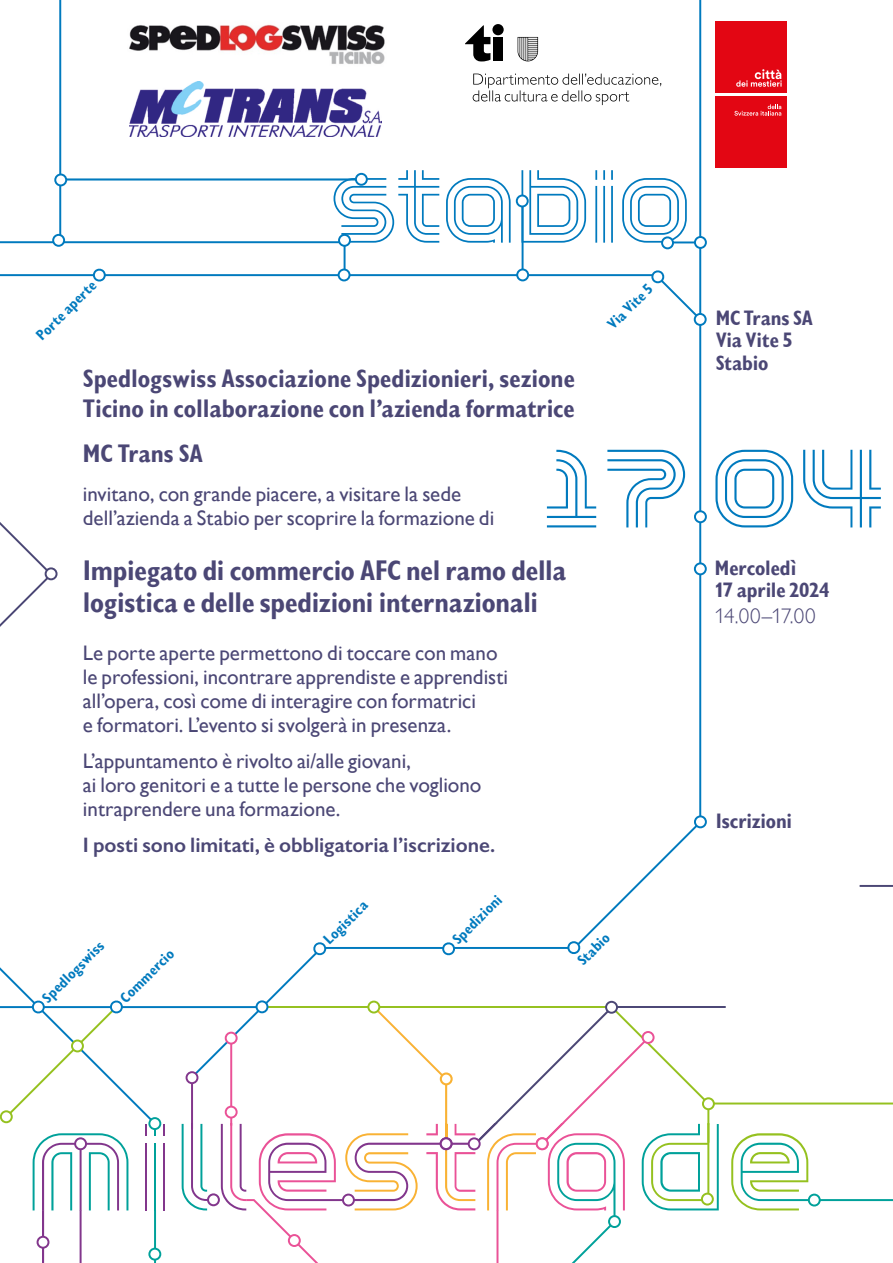
<style>
.page{position:relative;width:893px;height:1263px;background:#fff}
.page>*{position:absolute;margin:0;border:0;box-sizing:border-box;transform-origin:0 0}
.t1{font:300 124.5px "Thri";color:#007abe}
.t2{font:300 103.5px "Thri";color:#007abe}
.t3{font:700 condensed 28.5px/31.5px "Gill Sans Display MT Pro";letter-spacing:-.01em;color:#4b4775}
.t4{font:700 condensed 25.5px/30px "Gill Sans Display MT Pro";color:#4b4775}
.t5{font:21px/24px "Gill Sans";color:#4b4775}
.t6{font:700 condensed 21px/22.5px "Gill Sans Display MT Pro";letter-spacing:-.01em;color:#4b4775}
.t7{font:600 21px "Gill Sans";color:#4b4775}
.t8{font:300 21px "Gill Alt One";letter-spacing:-.01em;color:#4b4775}
.t9{font:700 condensed 15px "Gill Sans Display MT Pro";color:#007abe}
</style>
<div class="page">
<svg style="left:270px;top:947px;width:295px;height:51px"></svg>
<hr style="left:699px;top:0;width:2px;height:820px;background:#007abe">
<div style="left:716px;top:21px;width:71px;height:72px;background:#e30613"></div>
<svg style="left:736px;top:69px;width:46px;height:18px"></svg>
<div style="left:716px;top:97px;width:71px;height:71px;background:#e30613"></div>
<svg style="left:734px;top:104px;width:47px;height:12px"></svg>
<svg style="left:440px;top:942px;width:15px;height:15px"></svg>
<svg style="left:311px;top:942px;width:15px;height:15px"></svg>
<hr style="left:860px;top:885px;width:33px;height:2px;background:#4b4775">
<hr style="left:0;top:274px;width:653px;height:2px;background:#007abe">
<div style="left:694px;top:313px;width:13px;height:13px;border:2px solid #007abe;border-radius:50%"></div>
<svg style="left:565px;top:824px;width:137px;height:130px"></svg>
<hr style="left:666px;top:241px;width:33px;height:2px;background:#007abe">
<div style="left:695px;top:237px;width:11px;height:11px;background:#fff;border-radius:50%"></div>
<div style="left:694px;top:236px;width:13px;height:13px;border:2px solid #007abe;border-radius:50%"></div>
<hr style="left:0;top:241px;width:349px;height:2px;background:#007abe">
<hr style="left:57px;top:178px;width:304px;height:3px;background:#007abe">
<svg style="left:0;top:998px;width:893px;height:265px"></svg>
<img style="left:129px;top:24px;width:256px;height:40px">
<img style="left:130px;top:81px;width:251px;height:55px">
<svg style="left:0;top:522px;width:53px;height:105px"></svg>
<div style="left:46px;top:568px;width:11px;height:11px;background:#fff;border-radius:50%"></div>
<div style="left:45px;top:567px;width:13px;height:13px;border:2px solid #4b4775;border-radius:50%"></div>
<div style="left:493px;top:37px;width:10px;height:24px;background:#000"></div>
<div style="left:492px;top:24px;width:12px;height:11px;background:#000;border-radius:50%"></div>
<svg style="left:465px;top:25px;width:25px;height:36px"></svg>
<svg style="left:518px;top:37px;width:20px;height:24px"></svg>
<svg style="left:473px;top:74px;width:188px;height:31px"></svg>
<div style="left:695px;top:511px;width:11px;height:11px;background:#fff;border-radius:50%"></div>
<div style="left:694px;top:510px;width:13px;height:13px;border:2px solid #007abe;border-radius:50%"></div>
<div style="left:695px;top:816px;width:11px;height:11px;background:#fff;border-radius:50%"></div>
<div style="left:694px;top:815px;width:13px;height:13px;border:2px solid #007abe;border-radius:50%"></div>
<hr style="left:344px;top:239px;width:2px;height:37px;background:#007abe">
<svg style="left:649px;top:268px;width:54px;height:54px"></svg>
<svg style="left:91px;top:268px;width:15px;height:14px"></svg>
<div style="left:339px;top:269px;width:11px;height:11px;background:#fff;border-radius:50%"></div>
<div style="left:338px;top:269px;width:13px;height:12px;border:2px solid #007abe;border-radius:50%"></div>
<div style="left:662px;top:237px;width:11px;height:11px;background:#fff;border-radius:50%"></div>
<div style="left:661px;top:236px;width:13px;height:13px;border:2px solid #007abe;border-radius:50%"></div>
<div style="left:339px;top:235px;width:11px;height:11px;background:#fff;border-radius:50%"></div>
<div style="left:338px;top:234px;width:13px;height:13px;border:2px solid #007abe;border-radius:50%"></div>
<div style="left:695px;top:563px;width:11px;height:11px;background:#fff;border-radius:50%"></div>
<div style="left:694px;top:562px;width:13px;height:13px;border:2px solid #007abe;border-radius:50%"></div>
<hr style="left:522px;top:201px;width:2px;height:76px;background:#007abe">
<div style="left:517px;top:269px;width:11px;height:11px;background:#fff;border-radius:50%"></div>
<div style="left:516px;top:268px;width:13px;height:13px;border:2px solid #007abe;border-radius:50%"></div>
<div style="left:53px;top:235px;width:11px;height:11px;background:#fff;border-radius:50%"></div>
<div style="left:52px;top:234px;width:13px;height:13px;border:2px solid #007abe;border-radius:50%"></div>
<div style="left:517px;top:196px;width:11px;height:10px;background:#fff;border-radius:50%"></div>
<div style="left:516px;top:195px;width:13px;height:12px;border:2px solid #007abe;border-radius:50%"></div>
<div style="left:356px;top:174px;width:11px;height:11px;background:#fff;border-radius:50%"></div>
<div style="left:355px;top:173px;width:13px;height:13px;border:2px solid #007abe;border-radius:50%"></div>
<hr style="left:59px;top:0;width:2px;height:235px;background:#007abe">
<div style="left:55px;top:174px;width:11px;height:11px;background:#fff;border-radius:50%"></div>
<div style="left:54px;top:173px;width:13px;height:13px;border:2px solid #007abe;border-radius:50%"></div>
<h2 class="t2" style="left:331px;top:152px;width:360px">stabio</h2>
<p class="t9" style="left:32px;top:331px;width:80px;rotate:-45deg">Porte aperte</p>
<p class="t9" style="left:604px;top:320px;width:59px;rotate:-45deg">Via Vite 5</p>
<p class="t6" style="left:716px;top:306px;width:99px">MC Trans SA<br>Via Vite 5<br>Stabio</p>
<p class="t4" style="left:83px;top:363px;width:493px">Spedlogswiss Associazione Spedizionieri, sezione<br>Ticino in collaborazione con l’azienda formatrice</p>
<p class="t4" style="left:83px;top:438px;width:122px">MC Trans SA</p>
<p class="t5" style="left:83px;top:481px;width:413px">invitano, con grande piacere, a visitare la sede dell’azienda a Stabio per scoprire la formazione di</p>
<h3 class="t3" style="left:83px;top:555px;width:485px">Impiegato di commercio AFC nel ramo della logistica e delle spedizioni internazionali</h3>
<p class="t5" style="left:83px;top:640px;width:427px">Le porte aperte permettono di toccare con mano le professioni, incontrare apprendiste e apprendisti all’opera, così come di interagire con formatrici<br>e formatori. L’evento si svolgerà in presenza.</p>
<p class="t5" style="left:83px;top:748px;width:400px">L’appuntamento è rivolto ai/alle giovani,<br>ai loro genitori e a tutte le persone che vogliono intraprendere una formazione.</p>
<p class="t7" style="left:83px;top:832px;width:414px">I posti sono limitati, è obbligatoria l’iscrizione.</p>
<h1 class="t1" style="left:541px;top:418px;width:347px">17 04</h1>
<p class="t6" style="left:715px;top:556px;width:116px">Mercoledì<br>17 aprile 2024</p>
<p class="t8" style="left:715px;top:603px;width:102px">14.00–17.00</p>
<p class="t6" style="left:716px;top:809px;width:78px">Iscrizioni</p>
<p class="t9" style="left:320px;top:935px;width:57px;rotate:-45deg">Logistica</p>
<p class="t9" style="left:448px;top:935px;width:65px;rotate:-45deg">Spedizioni</p>
<p class="t9" style="left:38px;top:994px;width:82px;rotate:-45deg">Spedlogswiss</p>
<p class="t9" style="left:573px;top:956px;width:41px;rotate:-45deg">Stabio</p>
<p class="t9" style="left:116px;top:994px;width:71px;rotate:-45deg">Commercio</p>
</div>
